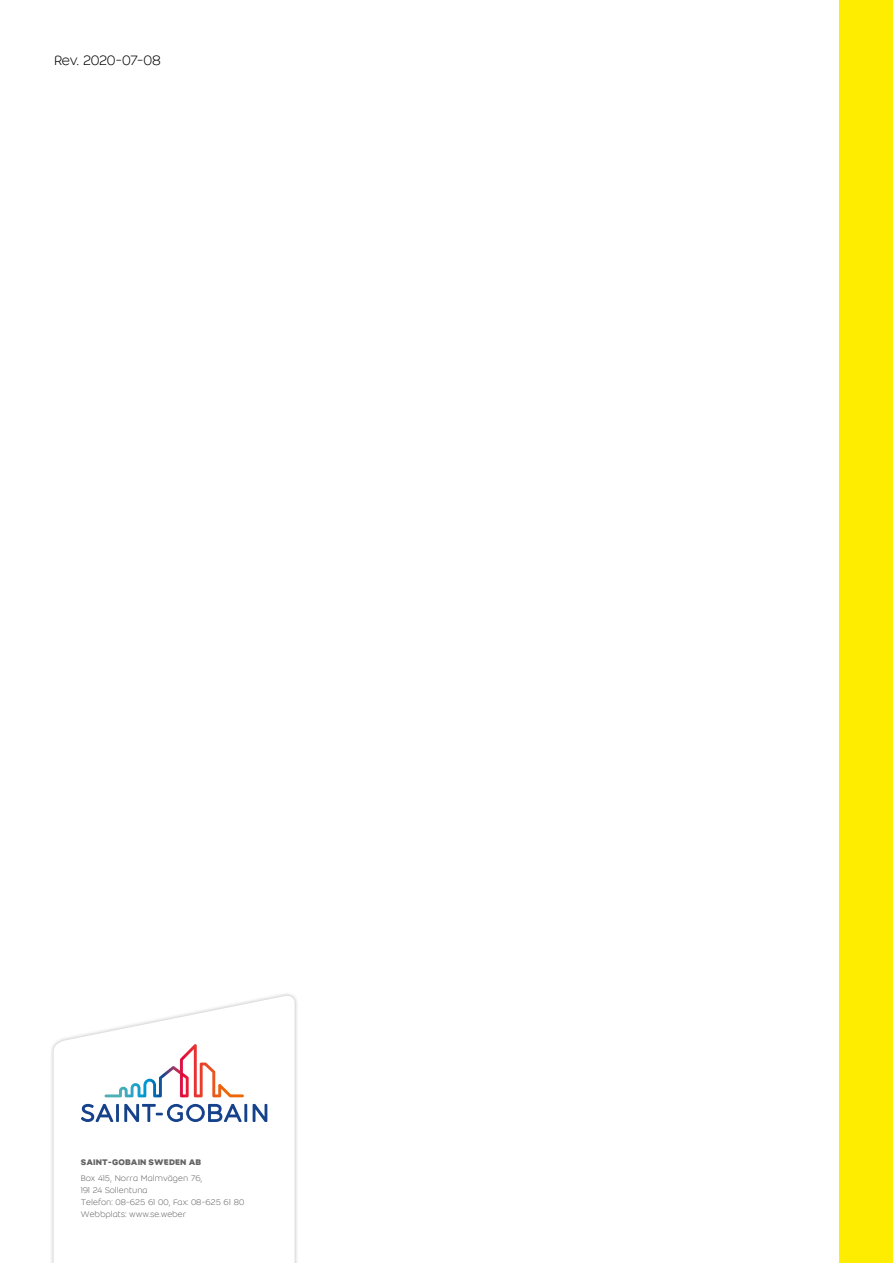
<style>
.page{position:relative;width:893px;height:1263px;background:#fff}
.page>*{position:absolute;margin:0;border:0;box-sizing:border-box;transform-origin:0 0}
.t1{font:300 15px "Weber";letter-spacing:-.02em;color:#000}
.t2{font:300 9px/12px "Weber";color:#646363}
.t3{font:700 9px "Weber";letter-spacing:.01em;color:#646363}
</style>
<div class="page">
<div style="left:49px;top:991px;width:250px;height:272px;background:#000;opacity:.3"></div>
<svg style="left:54px;top:994px;width:241px;height:269px"></svg>
<svg style="left:81px;top:1104px;width:32px;height:18px"></svg>
<hr style="left:116px;top:1104px;width:3px;height:18px;background:#16428b">
<svg style="left:124px;top:1104px;width:118px;height:18px"></svg>
<hr style="left:244px;top:1104px;width:3px;height:18px;background:#16428b">
<svg style="left:253px;top:1104px;width:14px;height:18px"></svg>
<svg style="left:105px;top:1044px;width:139px;height:53px"></svg>
<div style="left:839px;top:0;width:54px;height:1263px;background:#ffed00"></div>
<h1 class="t1" style="left:54px;top:52px;width:109px">Rev. 2020-07-08</h1>
<p class="t3" style="left:81px;top:1157px;width:122px">SAINT-GOBAIN SWEDEN AB</p>
<p class="t2" style="left:81px;top:1173px;width:165px">Box 415, Norra Malmvägen 76,<br>191 24 Sollentuna<br>Telefon: 08-625 61 00, Fax: 08-625 61 80<br>Webbplats: www.se.weber</p>
</div>
